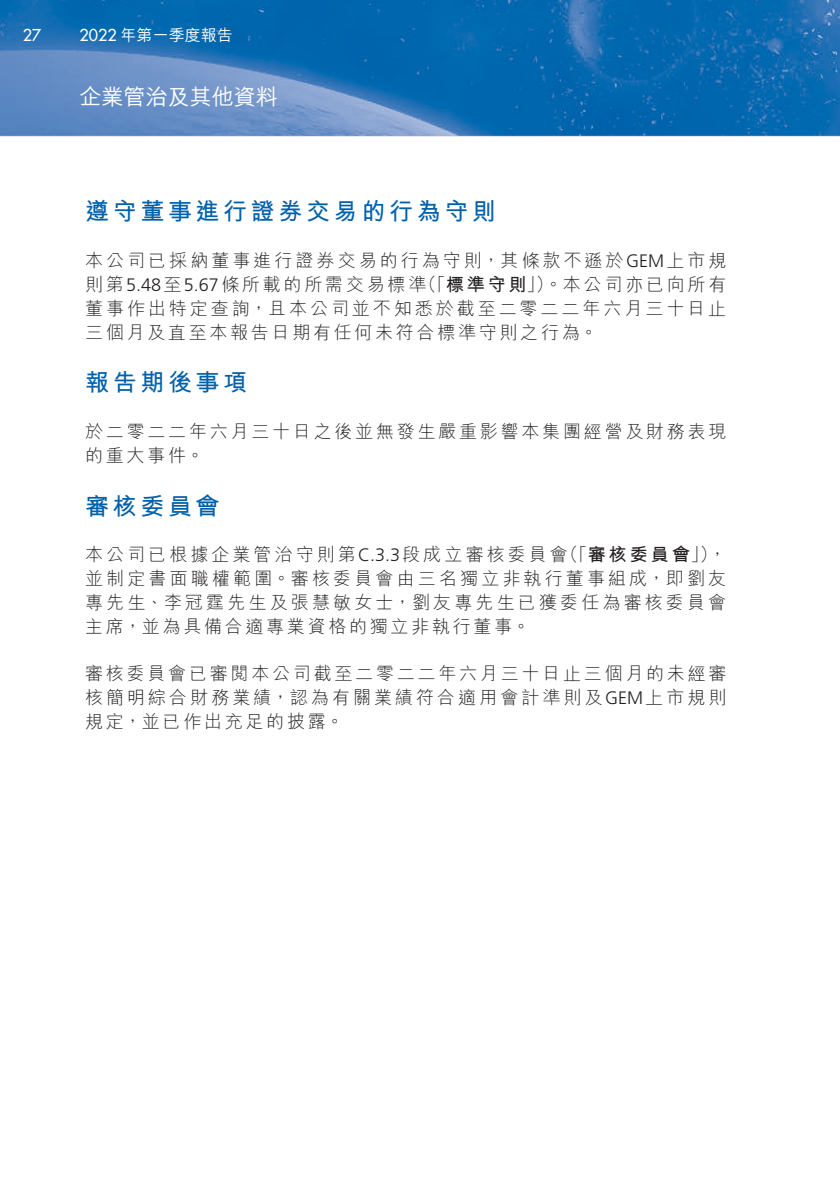
<style>
.page{position:relative;width:840px;height:1191px;background:#fff}
.page>*{position:absolute;margin:0;border:0;box-sizing:border-box;transform-origin:0 0}
._01_Heading_1{font:700 24px "M Hei HK";letter-spacing:.15em;color:#0060aa}
.t1{font:500 22px "M Hei HK";color:#fff}
._00_Body_text{font:300 18px/24px "M Hei HK";letter-spacing:.155em;color:#231f20;text-align:justify}
.t2{font:500 16px "M Hei HK";color:#fff}
.t3{font:500 16px "Futura Std";color:#fff}
.s1{font-family:"Futura Std"}
.s2{font-family:"Frutiger LT Std"}
.s3{font-weight:700}
</style>
<div class="page">
<img style="left:0;top:0;width:839px;height:137px">
<p class="t3" style="left:23px;top:25px;width:20px">27</p>
<p class="t2" style="left:80px;top:23px;width:154px"><span class="s1">2022</span> 年第一季度報告</p>
<p class="t1" style="left:80px;top:81px;width:200px">企業管治及其他資料</p>
<p class="_01_Heading_1" style="left:85px;top:194px;width:412px">遵守董事進行證券交易的行為守則</p>
<p class="_00_Body_text" style="left:85px;top:248px;width:642px">本公司已採納董事進行證券交易的行為守則，其條款不遜於<span class="s2">GEM</span>上市規則第<span class="s2">5.48</span>至<span class="s2">5.67</span>條所載的所需交易標準（「<span class="s3">標準守則</span>」）。本公司亦已向所有董事作出特定查詢，且本公司並不知悉於截至二零二二年六月三十日止三個月及直至本報告日期有任何未符合標準守則之行為。</p>
<p class="_01_Heading_1" style="left:85px;top:365px;width:164px">報告期後事項</p>
<p class="_00_Body_text" style="left:85px;top:419px;width:642px">於二零二二年六月三十日之後並無發生嚴重影響本集團經營及財務表現的重大事件。</p>
<p class="_01_Heading_1" style="left:85px;top:488px;width:136px">審核委員會</p>
<p class="_00_Body_text" style="left:85px;top:542px;width:642px">本公司已根據企業管治守則第<span class="s2">C.3.3</span>段成立審核委員會（「<span class="s3">審核委員會</span>」），並制定書面職權範圍。審核委員會由三名獨立非執行董事組成，即劉友專先生、李冠霆先生及張慧敏女士，劉友專先生已獲委任為審核委員會主席，並為具備合適專業資格的獨立非執行董事。</p>
<p class="_00_Body_text" style="left:85px;top:661px;width:642px">審核委員會已審閱本公司截至二零二二年六月三十日止三個月的未經審核簡明綜合財務業績，認為有關業績符合適用會計準則及<span class="s2">GEM</span>上市規則規定，並已作出充足的披露。</p>
</div>
